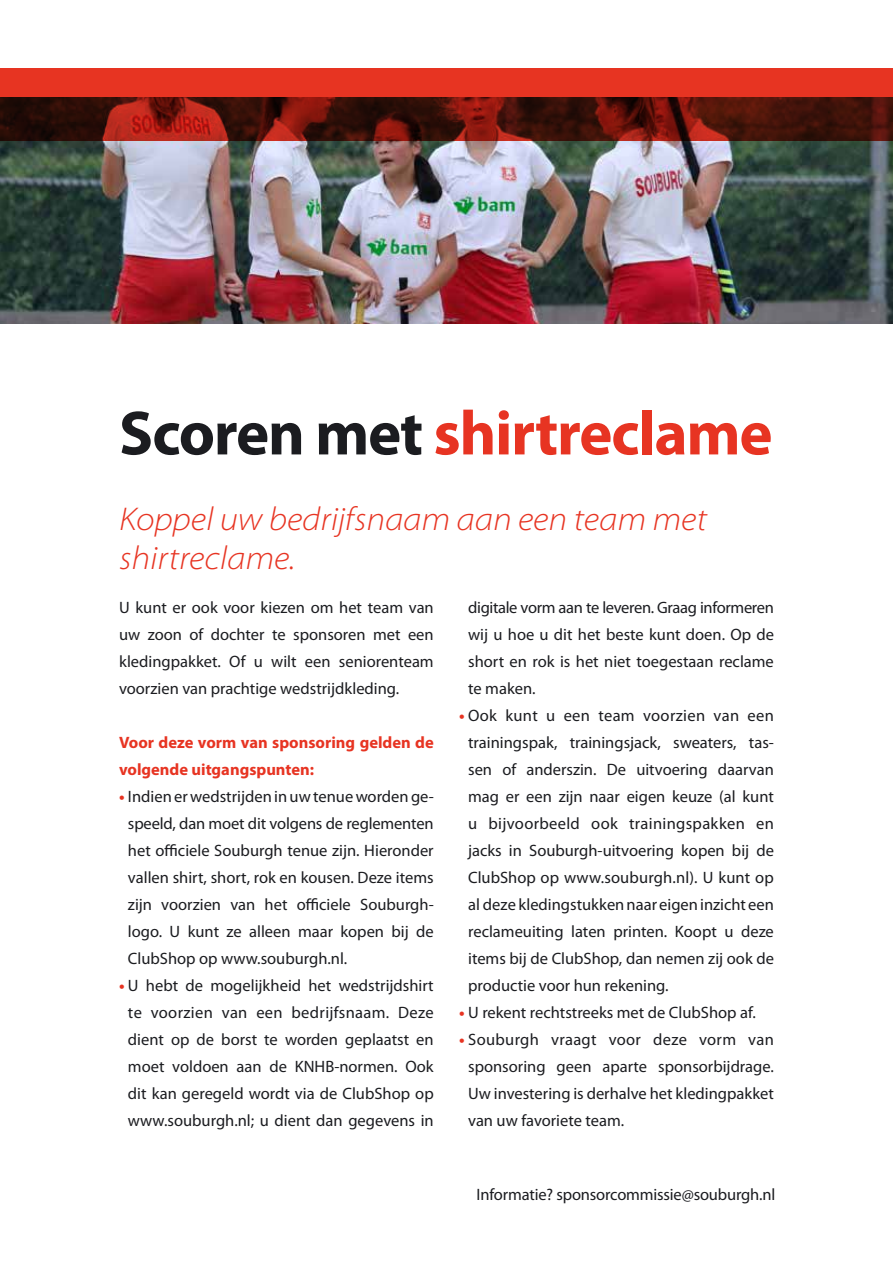
<style>
.page{position:relative;width:893px;height:1263px;background:#fff}
.page>*{position:absolute;margin:0;border:0;box-sizing:border-box;transform-origin:0 0}
.t1{font:700 63px "Myriad Pro";letter-spacing:-.02em;color:#e73422}
.t2{font:italic 300 semi-expanded 33px/39.6px "Myriad Pro";color:#e73422}
.t3{font:16.5px/27px "Myriad Pro";color:#1b1c20;text-align:justify}
.t4{font:700 16.5px/27px "Myriad Pro";color:#e73422}
.s1{color:#1b1c20}
.s2{font-weight:700;color:#e73422}
</style>
<div class="page">
<img style="left:0;top:141px;width:893px;height:182px">
<svg style="left:0;top:68px;width:893px;height:73px;background:#8f2014"></svg>
<h1 class="t1" style="left:119px;top:398px;width:655px"><span class="s1">Scoren met</span> shirtreclame</h1>
<h2 class="t2" style="left:119px;top:500px;width:589px">Koppel uw bedrijfsnaam aan een team met shirtreclame.</h2>
<p class="t3" style="left:119px;top:595px;width:316px">U kunt er ook voor kiezen om het team van uw zoon of dochter te sponsoren met een kledingpakket. Of u wilt een seniorenteam voorzien van prachtige wedstrijdkleding.</p>
<p class="t4" style="left:119px;top:729px;width:316px">Voor deze vorm van sponsoring gelden de volgende uitgangspunten:</p>
<p class="t3" style="left:128px;top:784px;width:307px;text-indent:-9px"><span class="s2">•</span> Indien er wedstrijden in uw tenue worden ge&shy;speeld, dan moet dit volgens de reglementen het officiele Souburgh tenue zijn. Hieronder vallen shirt, short, rok en kousen. Deze items zijn voorzien van het officiele Souburgh&shy;logo. U kunt ze alleen maar kopen bij de ClubShop op www.souburgh.nl.</p>
<p class="t3" style="left:119px;top:973px;width:316px;text-align:center"><span class="s2">•</span> U hebt de mogelijkheid het wedstrijdshirt te voorzien van een bedrijfsnaam. Deze dient op de borst te worden geplaatst en moet voldoen aan de KNHB-normen. Ook dit kan geregeld wordt via de ClubShop op www.souburgh.nl; u dient dan gegevens in</p>
<p class="t3" style="left:468px;top:594px;width:307px">digitale vorm aan te leveren. Graag informeren wij u hoe u dit het beste kunt doen. Op de short en rok is het niet toegestaan reclame te maken.</p>
<p class="t3" style="left:468px;top:702px;width:307px;text-indent:-9px"><span class="s2">•</span> Ook kunt u een team voorzien van een trainingspak, trainingsjack, sweaters, tas&shy;sen of anderszin. De uitvoering daarvan mag er een zijn naar eigen keuze (al kunt u bijvoorbeeld ook trainingspakken en jacks in Souburgh-uitvoering kopen bij de ClubShop op www.souburgh.nl). U kunt op al deze kledingstukken naar eigen inzicht een reclameuiting laten printen. Koopt u deze items bij de ClubShop, dan nemen zij ook de productie voor hun rekening.</p>
<p class="t3" style="left:459px;top:999px;width:298px"><span class="s2">•</span> U rekent rechtstreeks met de ClubShop af.</p>
<p class="t3" style="left:468px;top:1026px;width:307px;text-indent:-9px"><span class="s2">•</span> Souburgh vraagt voor deze vorm van sponsoring geen aparte sponsorbijdrage.<br>Uw investering is derhalve het kledingpakket van uw favoriete team.</p>
<p class="t3" style="left:477px;top:1181px;width:300px">Informatie? sponsorcommissie@souburgh.nl</p>
</div>
